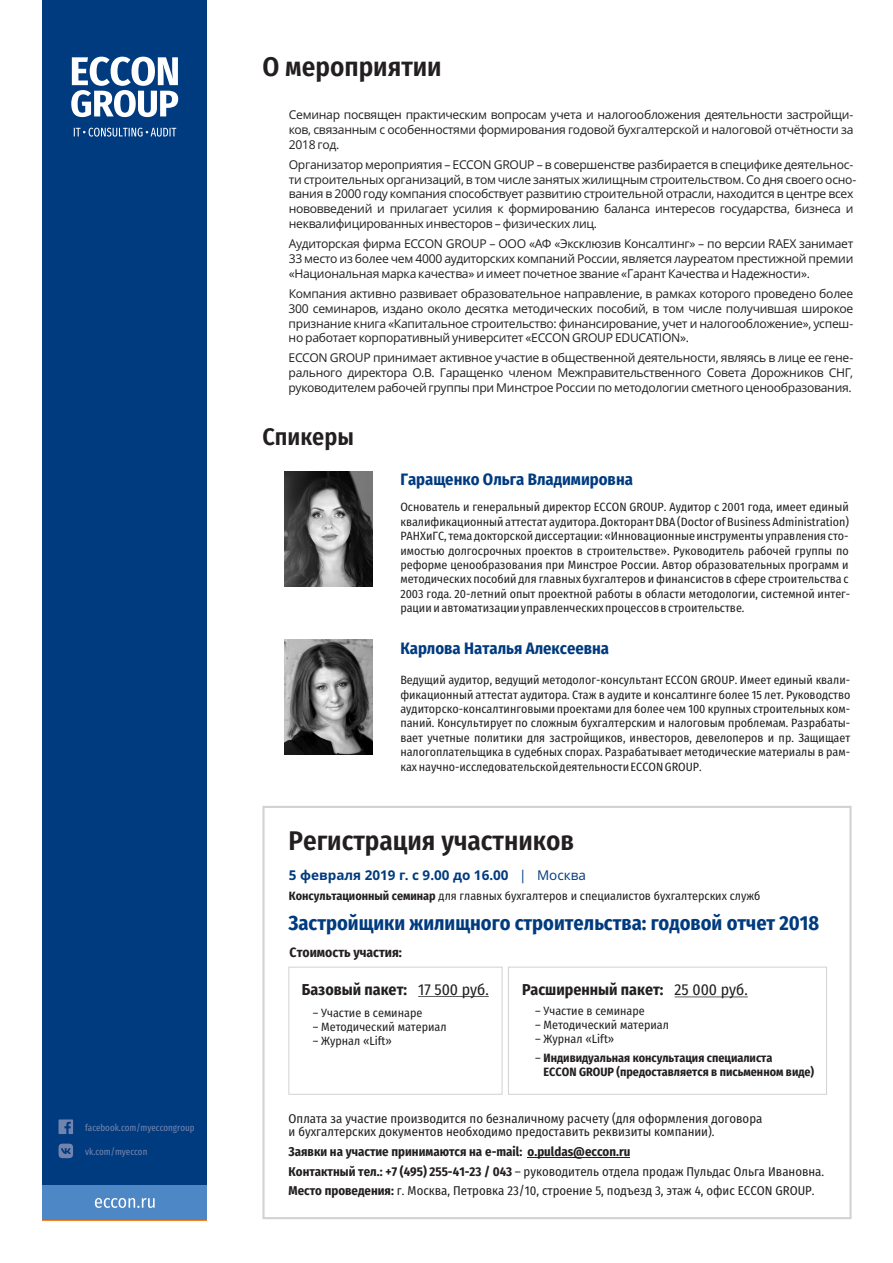
<style>
.page{position:relative;width:893px;height:1263px;background:#fff}
.page>*{position:absolute;margin:0;border:0;box-sizing:border-box;transform-origin:0 0}
.t1{font:600 27px "Fira Sans Condensed";color:#231f20}
.t2{font:600 24px "Fira Sans Condensed";color:#231f20}
.t3{font:700 20.25px "Fira Sans Condensed";color:#013b7f}
.t4{font:700 16.5px "Fira Sans Condensed";color:#013b7f}
.t5{font:700 15.75px "Fira Sans Condensed";color:#231f20}
.t6{font:700 13.5px "Open Sans";color:#013b7f}
.t7{font:700 13.5px "Fira Sans Condensed";color:#231f20}
.t8{font:12.75px/20px "Fira Sans Condensed";color:#231f20}
.t9{font:12.15px/14.9px "Open Sans";letter-spacing:-.025em;color:#231f20;text-align:justify}
.t10{font:12px/14.4px "Fira Sans Condensed";color:#231f20}
.t11{font:700 12px/14.1px "Fira Sans Condensed";color:#231f20}
.t12{font:extra-condensed 9.75px "Fira Sans";color:#7184ae}
.s1{font-weight:400}
.s2{font-weight:700}
</style>
<div class="page">
<img style="left:285px;top:639px;width:87px;height:116px">
<div style="left:43px;top:0;width:164px;height:1185px;background:#013b7f"></div>
<svg style="left:71px;top:57px;width:107px;height:60px"></svg>
<svg style="left:74px;top:128px;width:102px;height:9px"></svg>
<img style="left:285px;top:471px;width:87px;height:115px">
<div style="left:43px;top:1185px;width:164px;height:35px;background:#4d87c6"></div>
<svg style="left:95px;top:1198px;width:60px;height:10px"></svg>
<div style="left:59px;top:1143px;width:14px;height:15px;background:#7184ae;border-radius:5px"></div>
<svg style="left:61px;top:1148px;width:10px;height:6px"></svg>
<svg style="left:59px;top:1119px;width:14px;height:15px"></svg>
<div style="left:262px;top:806px;width:590px;height:413px;border:2px solid #d1d2d4"></div>
<hr style="left:528px;top:1157px;width:102px;height:1px;background:#231f20">
<hr style="left:458px;top:996px;width:31px;height:1px;background:#231f20">
<svg style="left:418px;top:996px;width:40px;height:1px"></svg>
<div style="left:288px;top:967px;width:214px;height:128px;border:1px solid #d1d2d4"></div>
<div style="left:508px;top:967px;width:319px;height:128px;border:1px solid #d1d2d4"></div>
<hr style="left:717px;top:996px;width:31px;height:1px;background:#231f20">
<svg style="left:675px;top:996px;width:42px;height:1px"></svg>
<p class="t12" style="left:85px;top:1122px;width:111px">facebook.com/myeccongroup</p>
<p class="t12" style="left:85px;top:1145px;width:64px">vk.com/myeccon</p>
<h1 class="t1" style="left:262px;top:51px;width:181px">О мероприятии</h1>
<p class="t9" style="left:289px;top:108px;width:566px">Семинар посвящен практическим вопросам учета и налогообложения деятельности застройщи&shy;ков, связанным с особенностями формирования годовой бухгалтерской и налоговой отчётности за 2018 год.</p>
<p class="t9" style="left:289px;top:158px;width:569px;text-align:left">Организатор мероприятия – ECCON GROUP – в совершенстве разбирается в специфике деятельнос&shy;ти строительных организаций, в том числе занятых жилищным строительством. Со дня своего осно&shy;вания в 2000 году компания способствует развитию строительной отрасли, находится в центре всех нововведений и прилагает усилия к формированию баланса интересов государства, бизнеса и неквалифицированных инвесторов – физических лиц.</p>
<p class="t9" style="left:289px;top:237px;width:566px">Аудиторская фирма ECCON GROUP – ООО «АФ «Эксклюзив Консалтинг» – по версии RAEX занимает 33 место из более чем 4000 аудиторских компаний России, является лауреатом престижной премии «Национальная марка качества» и имеет почетное звание «Гарант Качества и Надежности».</p>
<p class="t9" style="left:289px;top:287px;width:566px">Компания активно развивает образовательное направление, в рамках которого проведено более 300 семинаров, издано около десятка методических пособий, в том числе получившая широкое признание книга «Капитальное строительство: финансирование, учет и налогообложение», успеш&shy;но работает корпоративный университет «ECCON GROUP EDUCATION».</p>
<p class="t9" style="left:289px;top:352px;width:566px">ECCON GROUP принимает активное участие в общественной деятельности, являясь в лице ее гене&shy;рального директора О.В. Гаращенко членом Межправительственного Совета Дорожников СНГ, руководителем рабочей группы при Минстрое России по методологии сметного ценообразования.</p>
<h2 class="t2" style="left:262px;top:422px;width:93px">Спикеры</h2>
<h3 class="t4" style="left:400px;top:469px;width:234px">Гаращенко Ольга Владимировна</h3>
<p class="t10" style="left:400px;top:500px;width:451px">Основатель и генеральный директор ECCON GROUP. Аудитор с 2001 года, имеет единый квалификационный аттестат аудитора. Докторант DBA (Doctor of Business Administration)<br>РАНХиГС, тема докторской диссертации: «Инновационные инструменты управления сто&shy;имостью долгосрочных проектов в строительстве». Руководитель рабочей группы по реформе ценообразования при Минстрое России. Автор образовательных программ и методических пособий для главных бухгалтеров и финансистов в сфере строительства с 2003 года. 20-летний опыт проектной работы в области методологии, системной интег&shy;рации и автоматизации управленческих процессов в строительстве.</p>
<h3 class="t4" style="left:400px;top:638px;width:210px">Карлова Наталья Алексеевна</h3>
<p class="t10" style="left:400px;top:673px;width:451px;text-align:justify">Ведущий аудитор, ведущий методолог-консультант ECCON GROUP. Имеет единый квали&shy;фикационный аттестат аудитора. Стаж в аудите и консалтинге более 15 лет. Руководство аудиторско-консалтинговыми проектами для более чем 100 крупных строительных ком&shy;паний. Консультирует по сложным бухгалтерским и налоговым проблемам. Разрабаты&shy;вает учетные политики для застройщиков, инвесторов, девелоперов и пр. Защищает налогоплательщика в судебных спорах. Разрабатывает методические материалы в рам&shy;ках научно-исследовательской деятельности ECCON GROUP.</p>
<h1 class="t1" style="left:289px;top:825px;width:287px">Регистрация участников</h1>
<p class="t6" style="left:289px;top:870px;width:299px">5 февраля 2019 г. с 9.00 до 16.00 <span class="s1">| Москва</span></p>
<p class="t10" style="left:289px;top:889px;width:473px"><span class="s2">Консультационный семинар</span> для главных бухгалтеров и специалистов бухгалтерских служб</p>
<h3 class="t3" style="left:289px;top:911px;width:532px">Застройщики жилищного строительства: годовой отчет 2018</h3>
<p class="t7" style="left:290px;top:945px;width:114px">Стоимость участия:</p>
<p class="t5" style="left:302px;top:980px;width:188px">Базовый пакет: <span class="s1">17 500 руб.</span></p>
<p class="t10" style="left:313px;top:1006px;width:111px">– Участие в семинаре</p>
<p class="t10" style="left:313px;top:1020px;width:135px">– Методический материал</p>
<p class="t10" style="left:313px;top:1034px;width:81px">– Журнал «Lift»</p>
<p class="t5" style="left:522px;top:980px;width:227px">Расширенный пакет: <span class="s1">25 000 руб.</span></p>
<p class="t10" style="left:535px;top:1004px;width:111px">– Участие в семинаре</p>
<p class="t10" style="left:535px;top:1018px;width:135px">– Методический материал</p>
<p class="t10" style="left:535px;top:1032px;width:81px">– Журнал «Lift»</p>
<p class="t11" style="left:544px;top:1051px;width:272px;text-indent:-8px"><span class="s1">–</span> Индивидуальная консультация специалиста<br>ECCON GROUP (предоставляется в письменном виде)</p>
<p class="t8" style="left:289px;top:1112px;width:475px;line-height:13px">Оплата за участие производится по безналичному расчету (для оформления договора и бухгалтерских документов необходимо предоставить реквизиты компании).</p>
<p class="t8" style="left:289px;top:1141px;width:537px"><span class="s2">Заявки на участие принимаются на e-mail: o.puldas@eccon.ru<br>Контактный тел.: +7 (495) 255-41-23 / 043</span> – руководитель отдела продаж Пульдас Ольга Ивановна.<br><span class="s2">Место проведения:</span> г. Москва, Петровка 23/10, строение 5, подъезд 3, этаж 4, офис ECCON GROUP.</p>
</div>
